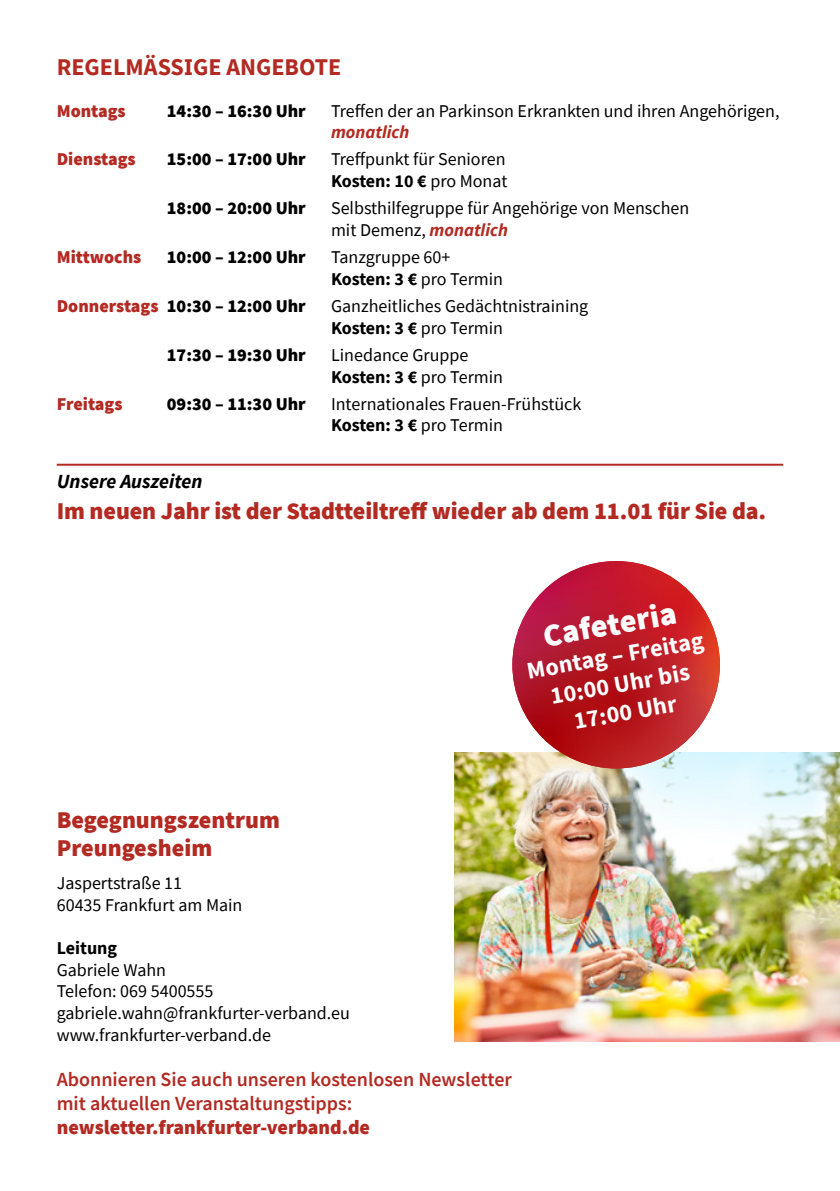
<style>
.page{position:relative;width:840px;height:1191px;background:#fff}
.page>*{position:absolute;margin:0;border:0;box-sizing:border-box;transform-origin:0 0}
.t1{font:900 32px "Source Sans Pro";color:#fff}
.t2{font:900 24px/28.8px "Source Sans Pro";letter-spacing:-.005em;color:#b32a22}
.t3{font:700 24px/28.8px "Source Sans Pro";color:#fff;text-align:center}
.t4{font:700 24px "Source Sans Pro";color:#b32a22}
.t5{font:600 20px/24px "Source Sans Pro";color:#b32a22}
.t6{font:900 20px "Source Sans Pro";color:#b32a22}
.t7{font:italic 700 20px "Source Sans Pro";color:#000}
.t8{font:18px/21.6px "Source Sans Pro";color:#000}
.t9{font:900 18px "Source Sans Pro";color:#000}
.t10{font:900 18px "Source Sans Pro";color:#b32a22}
.t11{font:italic 700 18px "Source Sans Pro";color:#b32a22}
.t12{font:700 18px "Source Sans Pro";color:#000}
.s1{font-weight:700}
.s2{font-weight:700;font-style:italic;color:#b32a22}
.s3{color:#b32a22}
</style>
<div class="page">
<img style="left:454px;top:752px;width:385px;height:289px">
<hr style="left:57px;top:464px;width:725px;height:2px;background:#b32a22">
<img style="left:512px;top:561px;width:207px;height:207px">
<h2 class="t4" style="left:57px;top:51px;width:286px">REGELMÄSSIGE ANGEBOTE</h2>
<p class="t10" style="left:57px;top:98px;width:70px">Montags</p>
<p class="t9" style="left:167px;top:98px;width:140px">14:30 – 16:30 Uhr</p>
<p class="t8" style="left:331px;top:100px;width:450px">Treffen der an Parkinson Erkrankten und ihren Angehörigen,</p>
<p class="t11" style="left:331px;top:120px;width:80px">monatlich</p>
<p class="t10" style="left:57px;top:147px;width:80px">Dienstags</p>
<p class="t9" style="left:167px;top:147px;width:140px">15:00 – 17:00 Uhr</p>
<p class="t8" style="left:331px;top:148px;width:178px">Treffpunkt für Senioren<br><span class="s1">Kosten: 10 €</span> pro Monat</p>
<p class="t9" style="left:167px;top:196px;width:140px">18:00 – 20:00 Uhr</p>
<p class="t8" style="left:331px;top:197px;width:359px">Selbsthilfegruppe für Angehörige von Menschen mit Demenz, <span class="s2">monatlich</span></p>
<p class="t10" style="left:57px;top:245px;width:86px">Mittwochs</p>
<p class="t9" style="left:167px;top:245px;width:140px">10:00 – 12:00 Uhr</p>
<p class="t8" style="left:331px;top:246px;width:173px">Tanzgruppe 60+<br><span class="s1">Kosten: 3 €</span> pro Termin</p>
<p class="t9" style="left:57px;top:294px;width:250px"><span class="s3">Donnerstags</span> 10:30 – 12:00 Uhr</p>
<p class="t8" style="left:331px;top:295px;width:259px">Ganzheitliches Gedächtnistraining<br><span class="s1">Kosten: 3 €</span> pro Termin</p>
<p class="t9" style="left:167px;top:342px;width:140px">17:30 – 19:30 Uhr</p>
<p class="t8" style="left:331px;top:344px;width:173px">Linedance Gruppe<br><span class="s1">Kosten: 3 €</span> pro Termin</p>
<p class="t10" style="left:57px;top:391px;width:67px">Freitags</p>
<p class="t9" style="left:167px;top:391px;width:140px">09:30 – 11:30 Uhr</p>
<p class="t8" style="left:331px;top:393px;width:252px">Internationales Frauen-Frühstück<br><span class="s1">Kosten: 3 €</span> pro Termin</p>
<p class="t7" style="left:57px;top:468px;width:147px">Unsere Auszeiten</p>
<h2 class="t2" style="left:57px;top:496px;width:710px">Im neuen Jahr ist der Stadtteiltreff wieder ab dem 11.01 für Sie da.</h2>
<h1 class="t1" style="left:539px;top:614px;width:136px;rotate:-10deg">Cafeteria</h1>
<h2 class="t3" style="left:524px;top:656px;width:180px;rotate:-10deg">Montag – Freitag<br>10:00 Uhr bis<br>17:00 Uhr</h2>
<h2 class="t2" style="left:57px;top:805px;width:225px">Begegnungszentrum<br>Preungesheim</h2>
<p class="t8" style="left:57px;top:872px;width:187px">Jaspertstraße 11<br>60435 Frankfurt am Main</p>
<p class="t12" style="left:57px;top:936px;width:62px">Leitung</p>
<p class="t8" style="left:57px;top:959px;width:294px">Gabriele Wahn<br>Telefon: 069 5400555 gabriele.wahn@frankfurter-verband.eu www.frankfurter-verband.de</p>
<p class="t5" style="left:57px;top:1067px;width:456px">Abonnieren Sie auch unseren kostenlosen Newsletter mit aktuellen Veranstaltungstipps:</p>
<p class="t6" style="left:57px;top:1113px;width:315px">newsletter.frankfurter-verband.de</p>
</div>
